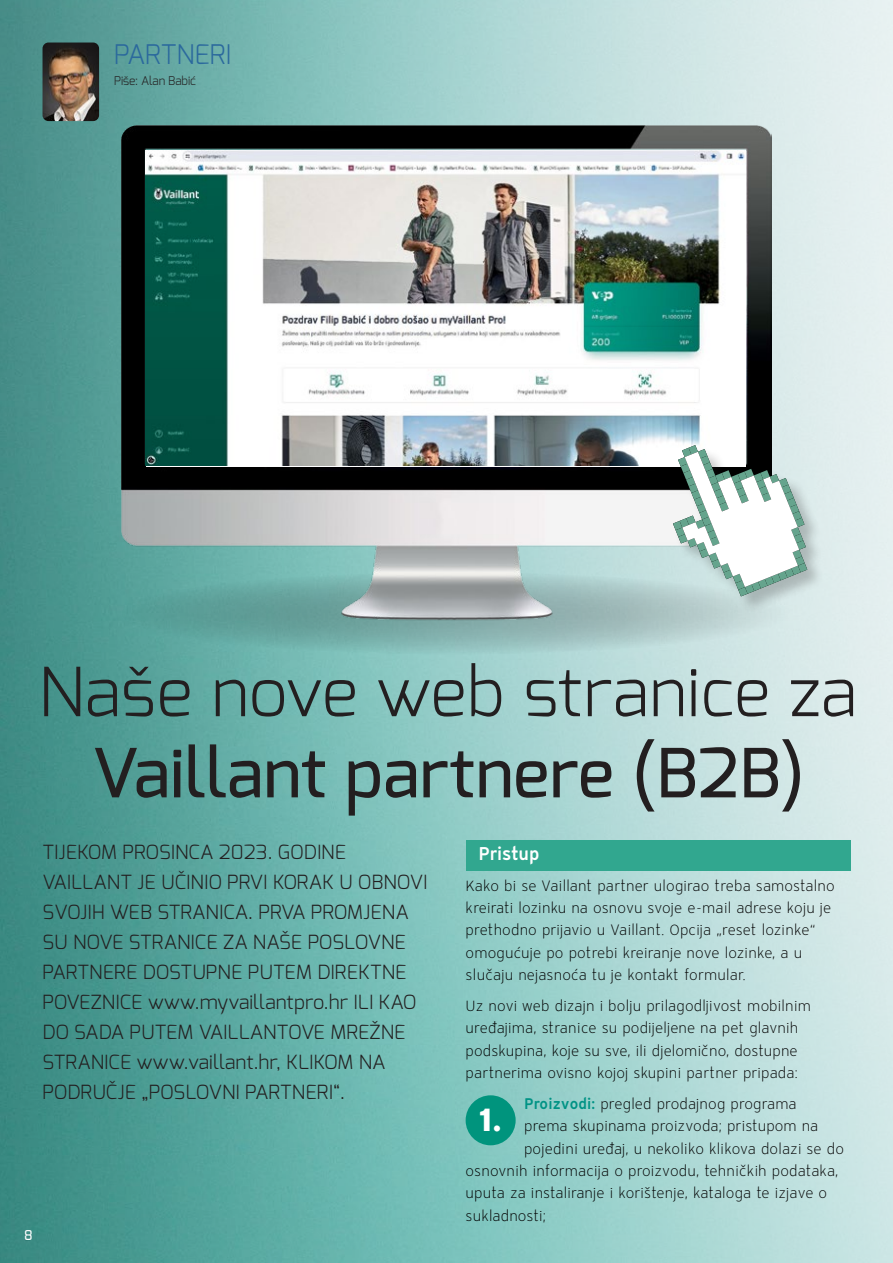
<style>
.page{position:relative;width:893px;height:1263px;background:#fff}
.page>*{position:absolute;margin:0;border:0;box-sizing:border-box;transform-origin:0 0}
.t1{font:300 67.65px "Exo";letter-spacing:.005em;color:#231f20}
.t2{font:500 67.65px "Exo";letter-spacing:.005em;color:#231f20}
.t3{font:32.55px "Vaillant 13 Heavy TID";color:#fff}
.t4{font:300 27px "Exo";letter-spacing:-.005em;color:#2b699d}
.t5{font:300 19.5px/30px "Exo";letter-spacing:.005em;color:#231f20}
.t6{font:18px "Vaillant 13 Demi TID";letter-spacing:-.005em;color:#fff}
.t7{font:15px/22.4px "Vaillant 13 Light TID";letter-spacing:.01em;color:#000}
.t8{font:500 13.5px "Exo";color:#fff}
.t9{font:300 12px "Exo";letter-spacing:-.005em;color:#231f20}
.s1{font-family:"Vaillant 13 Demi TID";color:#009385}
</style>
<div class="page">
<img style="left:0;top:0;width:893px;height:1263px">
<svg style="left:117px;top:572px;width:676px;height:83px;background:#8dbbb8"></svg>
<img style="left:43px;top:43px;width:56px;height:78px">
<img style="left:122px;top:126px;width:649px;height:500px">
<img style="left:146px;top:150px;width:599px;height:316px">
<div style="left:673px;top:445px;width:152px;height:169px;background:#231f20;opacity:.25"></div>
<svg style="left:673px;top:445px;width:134px;height:151px"></svg>
<div style="left:466px;top:840px;width:384px;height:30px;background:#31a78f"></div>
<div style="left:466px;top:1095px;width:50px;height:50px;background:#00947d;border-radius:50%"></div>
<h3 class="t4" style="left:114px;top:37px;width:119px">PARTNERI</h3>
<p class="t9" style="left:114px;top:73px;width:84px">Piše: Alan Babić</p>
<p class="t8" style="left:24px;top:1227px;width:10px">8</p>
<h1 class="t1" style="left:38px;top:648px;width:820px">Naše nove web stranice za</h1>
<h1 class="t2" style="left:92px;top:729px;width:714px">Vaillant partnere (B2B)</h1>
<p class="t6" style="left:478px;top:841px;width:63px">Pristup</p>
<p class="t7" style="left:466px;top:874px;width:371px">Kako bi se Vaillant partner ulogirao treba samostalno kreirati lozinku na osnovu svoje e-mail adrese koju je prethodno prijavio u Vaillant. Opcija „reset lozinke“ omogućuje po potrebi kreiranje nove lozinke, a u slučaju nejasnoća tu je kontakt formular.</p>
<p class="t7" style="left:466px;top:994px;width:347px">Uz novi web dizajn i bolju prilagodljivost mobilnim uređajima, stranice su podijeljene na pet glavnih podskupina, koje su sve, ili djelomično, dostupne partnerima ovisno kojoj skupini partner pripada:</p>
<p class="t7" style="left:524px;top:1092px;width:274px"><span class="s1">Proizvodi:</span> pregled prodajnog programa</p>
<p class="t7" style="left:524px;top:1114px;width:296px">prema skupinama proizvoda; pristupom na</p>
<p class="t7" style="left:524px;top:1137px;width:321px">pojedini uređaj, u nekoliko klikova dolazi se do</p>
<p class="t7" style="left:466px;top:1159px;width:374px">osnovnih informacija o proizvodu, tehničkih podataka,</p>
<p class="t7" style="left:466px;top:1181px;width:363px">uputa za instaliranje i korištenje, kataloga te izjave o</p>
<p class="t7" style="left:466px;top:1204px;width:82px">sukladnosti;</p>
<p class="t5" style="left:42px;top:837px;width:386px">TIJEKOM PROSINCA 2023. GODINE VAILLANT JE UČINIO PRVI KORAK U OBNOVI SVOJIH WEB STRANICA. PRVA PROMJENA SU NOVE STRANICE ZA NAŠE POSLOVNE PARTNERE DOSTUPNE PUTEM DIREKTNE POVEZNICE www.myvaillantpro.hr ILI KAO DO SADA PUTEM VAILLANTOVE MREŽNE STRANICE www.vaillant.hr, KLIKOM NA PODRUČJE „POSLOVNI PARTNERI“.</p>
<h2 class="t3" style="left:479px;top:1097px;width:25px">1.</h2>
</div>
